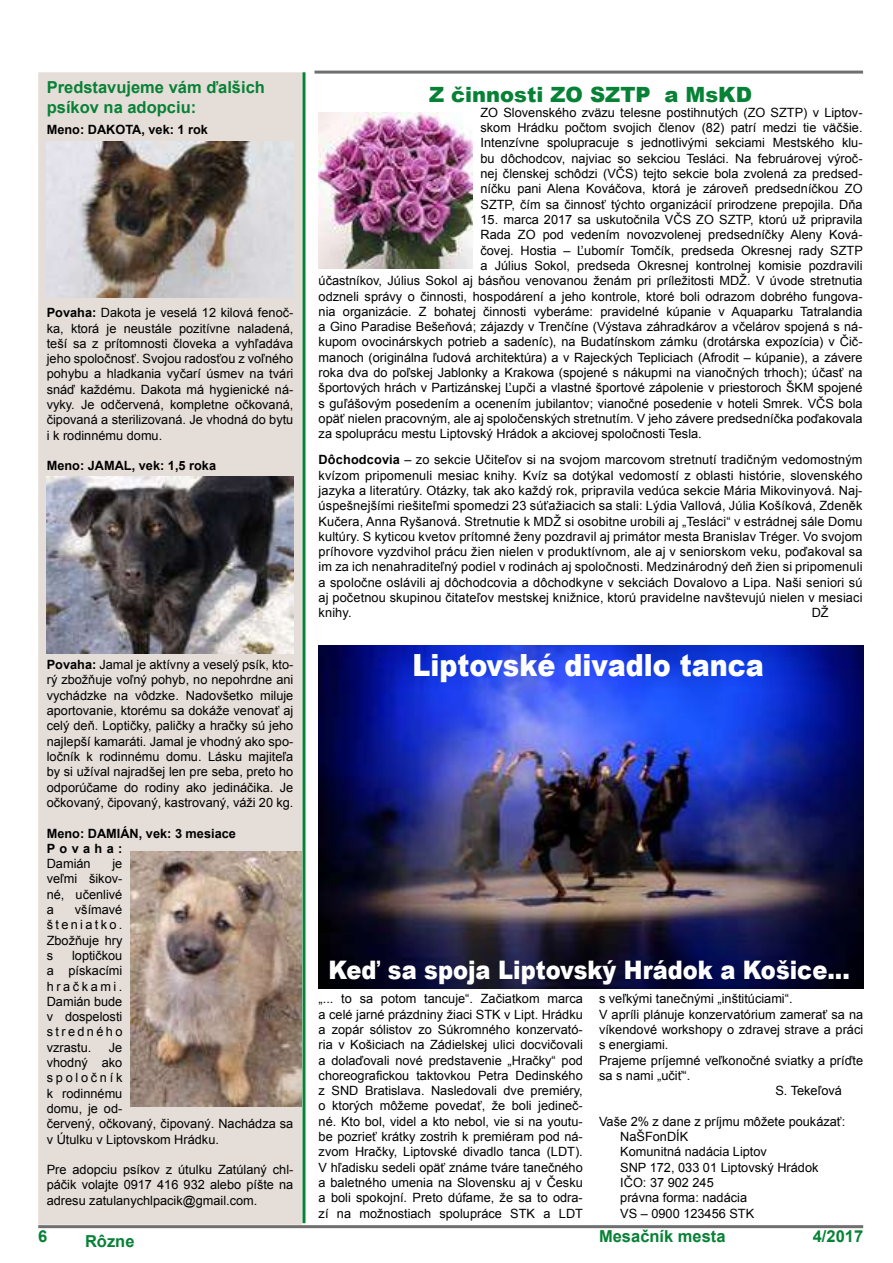
<style>
.page{position:relative;width:893px;height:1263px;background:#fff}
.page>*{position:absolute;margin:0;border:0;box-sizing:border-box;transform-origin:0 0}
.t1{font:900 30.6px "Arial";color:#fff;scale:.88 1}
.t2{font:900 25.5px "Arial";color:#fff;scale:.88 1}
.t3{font:900 21px "Arial";color:#078136}
.t4{font:700 16.5px/19.8px "Arial";color:#078136}
.t5{font:12.75px/15.3px "Arial";color:#000;text-align:justify}
.t6{font:700 12.75px/15.3px "Arial";color:#000}
.s1{font-weight:700}
</style>
<div class="page">
<hr style="left:38px;top:1225px;width:825px;height:3px;background:#706f6f">
<div style="left:38px;top:72px;width:264px;height:1153px;background:#e5ded8"></div>
<hr style="left:314px;top:71px;width:549px;height:3px;background:#706f6f">
<hr style="left:302px;top:72px;width:3px;height:1151px;background:#078136">
<img style="left:47px;top:141px;width:246px;height:157px">
<img style="left:47px;top:476px;width:246px;height:178px">
<img style="left:319px;top:645px;width:544px;height:344px">
<img style="left:131px;top:851px;width:170px;height:255px">
<img style="left:319px;top:112px;width:153px;height:157px">
<p class="t4" style="left:47px;top:78px;width:220px">Predstavujeme vám ďalšich psíkov na adopciu:</p>
<p class="t6" style="left:47px;top:122px;width:163px">Meno: DAKOTA, vek: 1 rok</p>
<p class="t5" style="left:47px;top:305px;width:248px"><span class="s1">Povaha:</span> Dakota je veselá 12 kilová fenoč&shy;ka, ktorá je neustále pozitívne naladená, teší sa z prítomnosti človeka a vyhľadáva jeho spoločnosť. Svojou radosťou z voľného pohybu a hladkania vyčarí úsmev na tvári snáď každému. Dakota má hygienické ná&shy;vyky. Je odčervená, kompletne očkovaná, čipovaná a sterilizovaná. Je vhodná do bytu i k rodinnému domu.</p>
<p class="t6" style="left:47px;top:458px;width:171px">Meno: JAMAL, vek: 1,5 roka</p>
<p class="t5" style="left:47px;top:657px;width:248px"><span class="s1">Povaha:</span> Jamal je aktívny a veselý psík, kto&shy;rý zbožňuje voľný pohyb, no nepohrdne ani vychádzke na vôdzke. Nadovšetko miluje aportovanie, ktorému sa dokáže venovať aj celý deň. Loptičky, paličky a hračky sú jeho najlepší kamaráti. Jamal je vhodný ako spo&shy;ločník k rodinnému domu. Lásku majiteľa by si užíval najradšej len pre seba, preto ho odporúčame do rodiny ako jedináčika. Je očkovaný, čipovaný, kastrovaný, váži 20 kg.</p>
<p class="t6" style="left:47px;top:826px;width:191px">Meno: DAMIÁN, vek: 3 mesiace<br>Povaha:</p>
<p class="t5" style="left:47px;top:856px;width:45px">Damián</p>
<p class="t5" style="left:47px;top:856px;width:77px;text-indent:66px">je veľmi šikov&shy;né, učenlivé a</p>
<p class="t5" style="left:47px;top:902px;width:77px;text-indent:28px">všímavé šteniatko.<br>Zbožňuje hry s</p>
<p class="t5" style="left:47px;top:948px;width:77px;text-indent:25px">loptičkou a pískacími hračkami.<br>Damián bude v dospelosti stredného vzrastu.</p>
<p class="t5" style="left:47px;top:1040px;width:248px;text-align:left;text-indent:62px">Je<br>vhodný ako<br>spoločník<br>k rodinnému<br>domu, je od-<br>červený, očkovaný, čipovaný. Nachádza sa v Útulku v Liptovskom Hrádku.</p>
<p class="t5" style="left:47px;top:1162px;width:248px">Pre adopciu psíkov z útulku Zatúlaný chl&shy;páčik volajte 0917 416 932 alebo píšte na adresu zatulanychlpacik@gmail.com.</p>
<h3 class="t3" style="left:429px;top:79px;width:325px">Z činnosti ZO SZTP a MsKD</h3>
<p class="t5" style="left:480px;top:105px;width:384px">ZO Slovenského zväzu telesne postihnutých (ZO SZTP) v Liptov&shy;skom Hrádku počtom svojich členov (82) patrí medzi tie väčšie.<br>Intenzívne spolupracuje s jednotlivými sekciami Mestského klu&shy;bu dôchodcov, najviac so sekciou Tesláci. Na februárovej výroč&shy;nej členskej schôdzi (VČS) tejto sekcie bola zvolená za predsed&shy;níčku pani Alena Kováčova, ktorá je zároveň predsedníčkou ZO SZTP, čím sa činnosť týchto organizácií prirodzene prepojila. Dňa</p>
<p class="t5" style="left:480px;top:212px;width:384px">15. marca 2017 sa uskutočnila VČS ZO SZTP, ktorú už pripravila</p>
<p class="t5" style="left:480px;top:227px;width:384px">Rada ZO pod vedením novozvolenej predsedníčky Aleny Ková-</p>
<p class="t5" style="left:480px;top:243px;width:384px">čovej. Hostia – Ľubomír Tomčík, predseda Okresnej rady SZTP</p>
<p class="t5" style="left:480px;top:258px;width:384px">a Július Sokol, predseda Okresnej kontrolnej komisie pozdravili</p>
<p class="t5" style="left:319px;top:273px;width:545px">účastníkov, Július Sokol aj básňou venovanou ženám pri príležitosti MDŽ. V úvode stretnutia</p>
<p class="t5" style="left:319px;top:288px;width:545px">odzneli správy o činnosti, hospodárení a jeho kontrole, ktoré boli odrazom dobrého fungova-</p>
<p class="t5" style="left:319px;top:304px;width:545px">nia organizácie. Z bohatej činnosti vyberáme: pravidelné kúpanie v Aquaparku Tatralandia</p>
<p class="t5" style="left:319px;top:319px;width:545px">a Gino Paradise Bešeňová; zájazdy v Trenčíne (Výstava záhradkárov a včelárov spojená s ná-</p>
<p class="t5" style="left:319px;top:334px;width:545px">kupom ovocinárskych potrieb a sadeníc), na Budatínskom zámku (drotárska expozícia) v Čič-</p>
<p class="t5" style="left:319px;top:350px;width:545px">manoch (originálna ľudová architektúra) a v Rajeckých Tepliciach (Afrodit – kúpanie), a závere</p>
<p class="t5" style="left:319px;top:365px;width:545px">roka dva do poľskej Jablonky a Krakowa (spojené s nákupmi na vianočných trhoch); účasť na</p>
<p class="t5" style="left:319px;top:380px;width:545px">športových hrách v Partizánskej Ľupči a vlastné športové zápolenie v priestoroch ŠKM spojené</p>
<p class="t5" style="left:319px;top:396px;width:545px">s guľášovým posedením a ocenením jubilantov; vianočné posedenie v hoteli Smrek. VČS bola</p>
<p class="t5" style="left:319px;top:411px;width:545px">opäť nielen pracovným, ale aj spoločenských stretnutím. V jeho závere predsedníčka poďakovala</p>
<p class="t5" style="left:319px;top:426px;width:385px">za spoluprácu mestu Liptovský Hrádok a akciovej spoločnosti Tesla.</p>
<p class="t5" style="left:319px;top:452px;width:545px"><span class="s1">Dôchodcovia</span> – zo sekcie Učiteľov si na svojom marcovom stretnutí tradičným vedomostným kvízom pripomenuli mesiac knihy. Kvíz sa dotýkal vedomostí z oblasti histórie, slovenského jazyka a literatúry. Otázky, tak ako každý rok, pripravila vedúca sekcie Mária Mikovinyová. Naj&shy;úspešnejšími riešiteľmi spomedzi 23 súťažiacich sa stali: Lýdia Vallová, Júlia Košíková, Zdeněk Kučera, Anna Ryšanová. Stretnutie k MDŽ si osobitne urobili aj „Tesláci“ v estrádnej sále Domu kultúry. S kyticou kvetov prítomné ženy pozdravil aj primátor mesta Branislav Tréger. Vo svojom príhovore vyzdvihol prácu žien nielen v produktívnom, ale aj v seniorskom veku, poďakoval sa im za ich nenahraditeľný podiel v rodinách aj spoločnosti. Medzinárodný deň žien si pripomenuli a spoločne oslávili aj dôchodcovia a dôchodkyne v sekciách Dovalovo a Lipa. Naši seniori sú aj početnou skupinou čitateľov mestskej knižnice, ktorú pravidelne navštevujú nielen v mesiaci knihy.</p>
<p class="t5" style="left:812px;top:605px;width:18px">DŽ</p>
<h1 class="t1" style="left:412px;top:642px;width:401px">Liptovské divadlo tanca</h1>
<h2 class="t2" style="left:328px;top:952px;width:594px">Keď sa spoja Liptovský Hrádok a Košice...</h2>
<p class="t5" style="left:319px;top:991px;width:266px">„... to sa potom tancuje“. Začiatkom marca a celé jarné prázdniny žiaci STK v Lipt. Hrádku a zopár sólistov zo Súkromného konzervató&shy;ria v Košiciach na Zádielskej ulici docvičovali a dolaďovali nové predstavenie „Hračky“ pod choreografickou taktovkou Petra Dedinského z SND Bratislava. Nasledovali dve premiéry, o ktorých môžeme povedať, že boli jedineč&shy;né. Kto bol, videl a kto nebol, vie si na youtu&shy;be pozrieť krátky zostrih k premiéram pod ná&shy;zvom Hračky, Liptovské divadlo tanca (LDT).<br>V hľadisku sedeli opäť známe tváre tanečného a baletného umenia na Slovensku aj v Česku a boli spokojní. Preto dúfame, že sa to odra&shy;zí na možnostiach spolupráce STK a LDT</p>
<p class="t5" style="left:599px;top:991px;width:195px">s veľkými tanečnými „inštitúciami“.</p>
<p class="t5" style="left:599px;top:1006px;width:266px">V apríli plánuje konzervatórium zamerať sa na</p>
<p class="t5" style="left:599px;top:1022px;width:266px">víkendové workshopy o zdravej strave a práci</p>
<p class="t5" style="left:599px;top:1037px;width:71px">s energiami.</p>
<p class="t5" style="left:599px;top:1052px;width:266px">Prajeme príjemné veľkonočné sviatky a príďte</p>
<p class="t5" style="left:599px;top:1068px;width:93px">sa s nami „učiť“.</p>
<p class="t5" style="left:775px;top:1083px;width:68px">S. Tekeľová</p>
<p class="t5" style="left:620px;top:1114px;width:226px;text-align:left;text-indent:-21px">Vaše 2% z dane z príjmu môžete poukázať:<br>NaŠFonDÍK<br>Komunitná nadácia Liptov<br>SNP 172, 033 01 Liptovský Hrádok<br>IČO: 37 902 245<br>právna forma: nadácia<br>VS – 0900 123456 STK</p>
<p class="t4" style="left:38px;top:1227px;width:11px">6</p>
<p class="t4" style="left:85px;top:1231px;width:51px">Rôzne</p>
<p class="t4" style="left:599px;top:1227px;width:128px">Mesačník mesta</p>
<p class="t4" style="left:813px;top:1227px;width:52px">4/2017</p>
</div>
